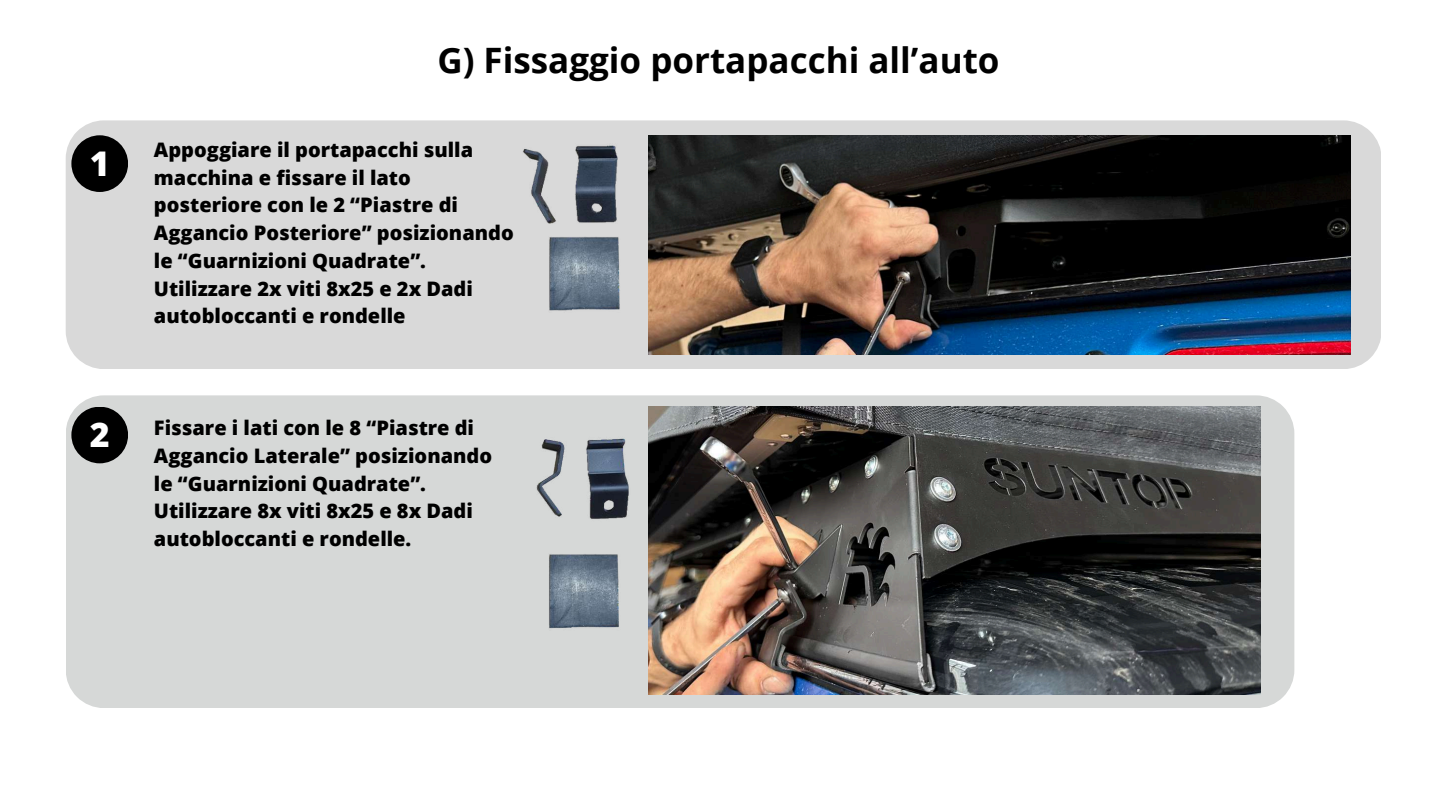
<style>
.page{position:relative;width:1440px;height:810px;background:#fff}
.page>*{position:absolute;margin:0;border:0;box-sizing:border-box;transform-origin:0 0}
.t1{font:700 35px "Open Sans";color:#000}
.t2{font:800 34px "Open Sans";color:#fff}
.t3{font:800 20px/27.8px "Open Sans";color:#000}
</style>
<div class="page">
<div style="left:66px;top:120px;width:1315px;height:249px;background:#d9d9d9"></div>
<div style="left:71px;top:135px;width:57px;height:57px;background:#000;border-radius:50%"></div>
<div style="left:66px;top:395px;width:1228px;height:313px;background:#d6d8d7"></div>
<div style="left:71px;top:407px;width:57px;height:56px;background:#000;border-radius:50%"></div>
<img style="left:534px;top:435px;width:98px;height:90px">
<img style="left:522px;top:142px;width:99px;height:83px">
<img style="left:648px;top:407px;width:613px;height:288px">
<img style="left:547px;top:233px;width:74px;height:80px">
<img style="left:546px;top:551px;width:74px;height:79px">
<img style="left:648px;top:135px;width:703px;height:219px">
<h2 class="t2" style="left:90px;top:140px;width:21px">1</h2>
<h2 class="t2" style="left:90px;top:411px;width:21px">2</h2>
<h1 class="t1" style="left:437px;top:36px;width:564px">G) Fissaggio portapacchi all’auto</h1>
<p class="t3" style="left:154px;top:135px;width:361px">Appoggiare il portapacchi sulla macchina e fissare il lato posteriore con le 2 “Piastre di<br>Aggancio Posteriore” posizionando le “Guarnizioni Quadrate”.<br>Utilizzare 2x viti 8x25 e 2x Dadi autobloccanti e rondelle</p>
<p class="t3" style="left:154px;top:413px;width:340px">Fissare i lati con le 8 “Piastre di<br>Aggancio Laterale” posizionando le “Guarnizioni Quadrate”.<br>Utilizzare 8x viti 8x25 e 8x Dadi autobloccanti e rondelle.</p>
</div>
